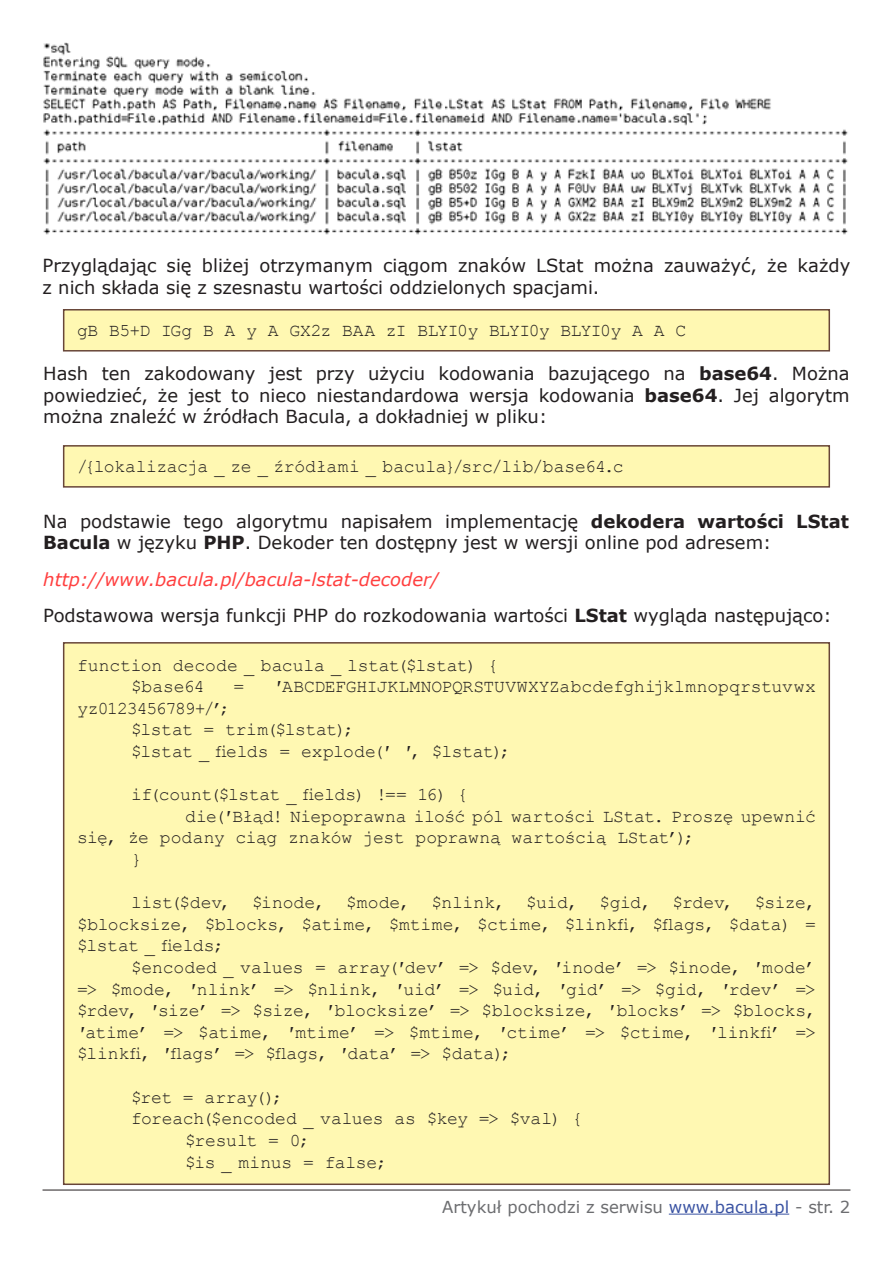
<style>
.page{position:relative;width:893px;height:1263px;background:#fff}
.page>*{position:absolute;margin:0;border:0;box-sizing:border-box;transform-origin:0 0}
.w_ramce{font:18px/21.6px "Courier New";letter-spacing:-.015em;color:#231f20;text-align:justify}
.Normalny__Web{font:18px/21.6px "Verdana";color:#231f20}
.Normalny__Web-2{font:italic 18px "Verdana";color:#ff3f3f}
.w_ramce-2{font:18px "Courier New";letter-spacing:-.06em;color:#231f20}
.t1{font:16.5px "Verdana";color:#6c6d70}
.s1{font-weight:700}
.s2{color:#3a53a3}
</style>
<div class="page">
<hr style="left:43px;top:1190px;width:807px;height:1px;background:#231f20">
<hr style="left:669px;top:1213px;width:120px;height:1px;background:#3a53a3">
<img style="left:43px;top:43px;width:805px;height:192px">
<div style="left:64px;top:310px;width:765px;height:41px;background:#fff8b2"></div>
<div style="left:63px;top:309px;width:767px;height:42px;border:2px solid #684639"></div>
<div style="left:64px;top:446px;width:765px;height:41px;background:#fff8b2"></div>
<div style="left:63px;top:445px;width:767px;height:43px;border:2px solid #684639"></div>
<div style="left:64px;top:643px;width:765px;height:541px;background:#fff8b2"></div>
<p class="Normalny__Web" style="left:43px;top:254px;width:809px">Przyglądając się bliżej otrzymanym ciągom znaków LStat można zauważyć, że każdy z nich składa się z szesnastu wartości oddzielonych spacjami.</p>
<p class="w_ramce" style="left:77px;top:319px;width:610px">gB B5+D IGg B A y A GX2z BAA zI BLYI0y BLYI0y BLYI0y A A C</p>
<p class="Normalny__Web" style="left:43px;top:362px;width:808px;text-align:justify">Hash ten zakodowany jest przy użyciu kodowania bazującego na <span class="s1">base64</span>. Można powiedzieć, że jest to nieco niestandardowa wersja kodowania <span class="s1">base64</span>. Jej algorytm można znaleźć w źródłach Bacula, a dokładniej w pliku:</p>
<p class="w_ramce" style="left:77px;top:455px;width:548px">/{lokalizacja _ ze _ źródłami _ bacula}/src/lib/base64.c</p>
<p class="Normalny__Web" style="left:43px;top:510px;width:807px">Na podstawie tego algorytmu napisałem implementację <span class="s1">dekodera wartości LStat<br>Bacula</span> w języku <span class="s1">PHP</span>. Dekoder ten dostępny jest w wersji online pod adresem:</p>
<p class="Normalny__Web-2" style="left:43px;top:568px;width:397px">http://www.bacula.pl/bacula-lstat-decoder/</p>
<p class="Normalny__Web" style="left:43px;top:604px;width:790px">Podstawowa wersja funkcji PHP do rozkodowania wartości <span class="s1">LStat</span> wygląda następująco:</p>
<p class="w_ramce" style="left:77px;top:654px;width:423px">function decode _ bacula _ lstat($lstat) {</p>
<p class="w_ramce" style="left:131px;top:675px;width:75px">$base64</p>
<p class="w_ramce" style="left:234px;top:675px;width:12px">=</p>
<p class="w_ramce" style="left:273px;top:675px;width:544px">′ABCDEFGHIJKLMNOPQRSTUVWXYZabcdefghijklmnopqrstuvwx</p>
<p class="w_ramce-2" style="left:77px;top:697px;width:154px">yz0123456789+/’;</p>
<p class="w_ramce" style="left:131px;top:718px;width:224px">$lstat = trim($lstat);</p>
<p class="w_ramce" style="left:131px;top:740px;width:381px">$lstat _ fields = explode(′ ′, $lstat);</p>
<p class="w_ramce" style="left:131px;top:783px;width:339px">if(count($lstat _ fields) !== 16) {</p>
<p class="w_ramce" style="left:77px;top:805px;width:740px;text-indent:108px">die(′Błąd! Niepoprawna ilość pól wartości LStat. Proszę upewnić się, że podany ciąg znaków jest poprawną wartością LStat’);</p>
<p class="w_ramce" style="left:131px;top:848px;width:12px">}</p>
<p class="w_ramce" style="left:77px;top:891px;width:740px;text-indent:54px">list($dev, $inode, $mode, $nlink, $uid, $gid, $rdev, $size, $blocksize, $blocks, $atime, $mtime, $ctime, $linkfi, $flags, $data) = $lstat _ fields;</p>
<p class="w_ramce" style="left:77px;top:956px;width:740px;text-indent:54px">$encoded _ values = array(′dev’ =&gt; $dev, ′inode’ =&gt; $inode, ′mode’ =&gt; $mode, ′nlink’ =&gt; $nlink, ′uid’ =&gt; $uid, ′gid’ =&gt; $gid, ′rdev’ =&gt; $rdev, ′size’ =&gt; $size, ′blocksize’ =&gt; $blocksize, ′blocks’ =&gt; $blocks, ′atime’ =&gt; $atime, ′mtime’ =&gt; $mtime, ′ctime’ =&gt; $ctime, ′linkfi’ =&gt; $linkfi, ′flags’ =&gt; $flags, ′data’ =&gt; $data);</p>
<p class="w_ramce" style="left:131px;top:1086px;width:153px">$ret = array();</p>
<p class="w_ramce" style="left:131px;top:1107px;width:453px">foreach($encoded _ values as $key =&gt; $val) {</p>
<p class="w_ramce" style="left:185px;top:1129px;width:126px">$result = 0;</p>
<p class="w_ramce" style="left:185px;top:1150px;width:203px">$is _ minus = false;</p>
<p class="t1" style="left:442px;top:1196px;width:410px">Artykuł pochodzi z serwisu <span class="s2">www.bacula.pl</span> - str. 2</p>
</div>
